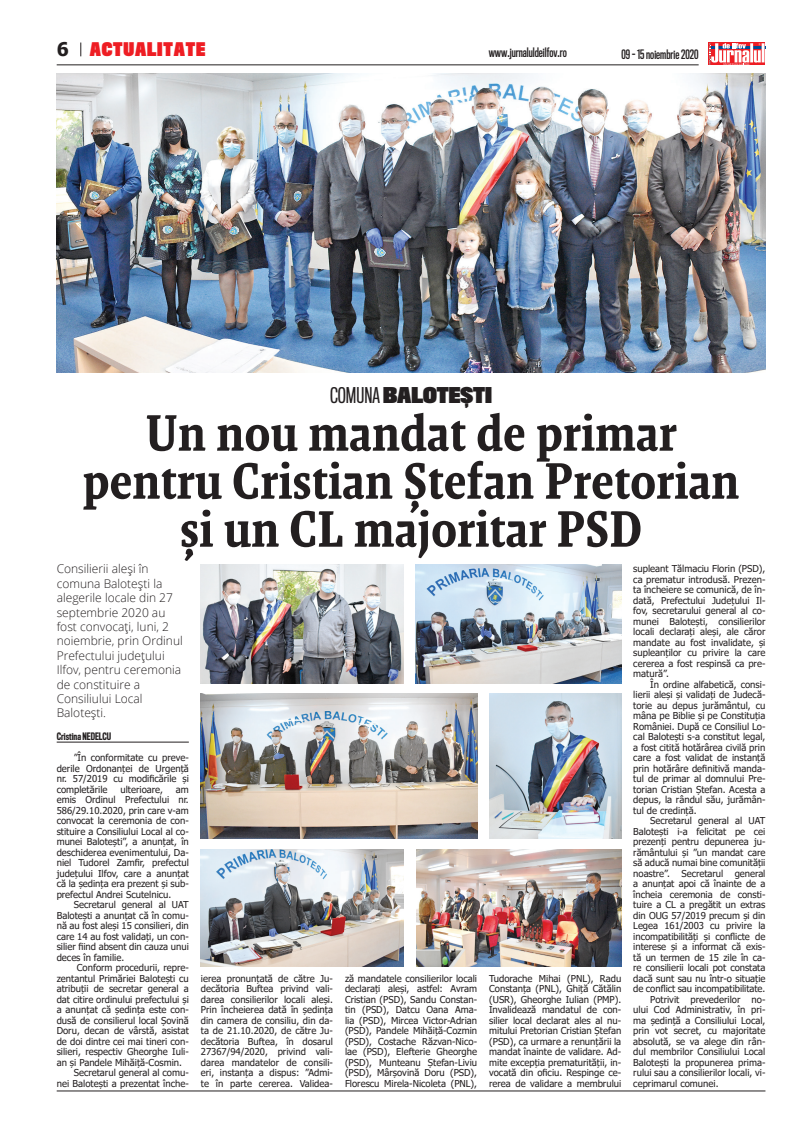
<style>
.page{position:relative;width:808px;height:1134px;background:#fff}
.page>*{position:absolute;margin:0;border:0;box-sizing:border-box;transform-origin:0 0}
.TITLU_6_2_Malaga_OK{font:500 52px/48px "Malaga Narrow OT";color:#231f20;text-align:center;scale:1.1 1}
.SUPRA{font:900 20px "Titling Gothic FB Comp";color:#231f20;scale:1.1 1}
.t1{font:700 18.8px "Tahoma";color:#231f20}
.t2{font:900 17.3px "Titling Gothic FB Comp";letter-spacing:.05em;color:#ee1d23}
.INTRO{font:300 12px/14.4px "Open Sans";color:#231f20}
.t3{font:600 12px "Titling Gothic FB Comp";color:#231f20}
.BODY_TXT{font:9.5px/10.5px "Tahoma";color:#231f20;text-align:justify}
.Semantura_ok{font:500 9.5px "Titling Gothic FB Comp";color:#231f20}
.s1{font-weight:400}
</style>
<div class="page">
<div style="left:708px;top:43px;width:57px;height:22px;background:#ee1d23"></div>
<svg style="left:709px;top:43px;width:56px;height:22px"></svg>
<hr style="left:57px;top:64px;width:642px;height:1px;background:#231f20">
<hr style="left:57px;top:1090px;width:708px;height:1px;background:#231f20">
<svg style="left:80px;top:43px;width:1px;height:13px"></svg>
<hr style="left:57px;top:742px;width:132px;height:1px;background:#231f20">
<img style="left:57px;top:74px;width:708px;height:299px">
<img style="left:201px;top:693px;width:276px;height:145px">
<img style="left:417px;top:849px;width:204px;height:117px">
<img style="left:201px;top:849px;width:203px;height:117px">
<img style="left:489px;top:693px;width:132px;height:145px">
<img style="left:201px;top:564px;width:203px;height:120px">
<img style="left:415px;top:564px;width:206px;height:120px">
<p class="t1" style="left:57px;top:36px;width:14px">6</p>
<p class="t2" style="left:90px;top:38px;width:117px">ACTUALITATE</p>
<p class="t3" style="left:489px;top:46px;width:80px">www.jurnaluldeilfov.ro</p>
<p class="t3" style="left:621px;top:47px;width:79px">09 - 15 noiembrie 2020</p>
<p class="SUPRA" style="left:330px;top:382px;width:149px"><span class="s1">COMUNA</span> BALOTEȘTI</p>
<p class="TITLU_6_2_Malaga_OK" style="left:83px;top:410px;width:598px">Un nou mandat de primar pentru Cristian Ștefan Pretorian și un CL majoritar PSD</p>
<p class="INTRO" style="left:57px;top:561px;width:128px">Consilierii aleși în comuna Balotești la alegerile locale din 27 septembrie 2020 au fost convocați, luni, 2 noiembrie, prin Ordinul<br>Prefectului județului<br>Ilfov, pentru ceremonia de constituire a<br>Consiliului Local<br>Balotești.</p>
<p class="Semantura_ok" style="left:57px;top:731px;width:56px">Cristina NEDELCU</p>
<p class="BODY_TXT" style="left:57px;top:753px;width:134px;text-indent:17px">”În conformitate cu preve&shy;derile Ordonanței de Urgență nr. 57/2019 cu modificările și completările</p>
<p class="BODY_TXT" style="left:120px;top:785px;width:44px">ulterioare,</p>
<p class="BODY_TXT" style="left:57px;top:785px;width:134px;text-indent:119px">am emis Ordinul Prefectului nr.<br>586/29.10.2020, prin care v-am convocat la ceremonia de con&shy;stituire a Consiliului Local al co&shy;munei Balotești”, a anunțat, în deschiderea evenimentului, Da&shy;niel Tudorel Zamfir, prefectul județului Ilfov, care a anunțat că la ședința era prezent și sub&shy;prefectul Andrei Scutelnicu.</p>
<p class="BODY_TXT" style="left:57px;top:900px;width:134px;text-indent:17px">Secretarul general al UAT Balotești a anunțat că în comu&shy;nă au fost aleși 15 consilieri, din care 14 au fost validați, un con&shy;silier fiind absent din cauza unui deces în familie.</p>
<p class="BODY_TXT" style="left:57px;top:963px;width:134px;text-indent:20px">Conform procedurii, repre&shy;zentantul Primăriei Balotești cu atribuții de secretar general a dat citire ordinului prefectului și a anunțat că ședința este con&shy;dusă de consilierul local Șovină Doru, decan de vârstă, asistat de doi dintre cei mai tineri con&shy;silieri, respectiv Gheorghe Iuli&shy;an și Pandele Mihăiță-Cosmin.</p>
<p class="BODY_TXT" style="left:57px;top:1068px;width:134px;text-align:right">Secretarul general al comu-<br>nei Balotești a prezentat înche-</p>
<p class="BODY_TXT" style="left:201px;top:974px;width:134px">ierea pronunțată de către Ju&shy;decătoria Buftea privind vali&shy;darea consilierilor locali aleși.<br>Prin încheierea dată în ședința din camera de consiliu, din da&shy;ta de 21.10.2020, de către Ju&shy;decătoria Buftea, în dosarul 27367/94/2020, privind vali&shy;darea mandatelor de consili&shy;eri, instanța a dispus: ”Admi&shy;te în parte cererea. Validea-</p>
<p class="BODY_TXT" style="left:345px;top:974px;width:134px">ză mandatele consilierilor locali declarați aleși, astfel: Avram Cristian (PSD), Sandu Constan&shy;tin (PSD), Datcu Oana Ama&shy;lia (PSD), Mircea Victor-Adrian (PSD), Pandele Mihăiță-Cozmin (PSD), Costache Răzvan-Nico&shy;lae (PSD), Elefterie Gheorghe (PSD), Munteanu Ştefan-Liviu (PSD), Mârșovină Doru (PSD), Florescu Mirela-Nicoleta (PNL),</p>
<p class="BODY_TXT" style="left:489px;top:974px;width:134px">Tudorache Mihai (PNL), Radu Constanța (PNL), Ghiță Cătălin (USR), Gheorghe Iulian (PMP).<br>Invalidează mandatul de con&shy;silier local declarat ales al nu&shy;mitului Pretorian Cristian Ştefan (PSD), ca urmare a renunțării la mandat înainte de validare. Ad&shy;mite excepția prematurității, in&shy;vocată din oficiu. Respinge ce&shy;rerea de validare a membrului</p>
<p class="BODY_TXT" style="left:633px;top:564px;width:134px">supleant Tălmaciu Florin (PSD), ca prematur introdusă. Prezen&shy;ta încheiere se comunică, de în&shy;dată, Prefectului Județului Il&shy;fov, secretarului general al co&shy;munei Baloteşti, consilierilor locali declarați aleși, ale căror mandate au fost invalidate, și supleanților cu privire la care cererea a fost respinsă ca pre&shy;matură”.</p>
<p class="BODY_TXT" style="left:633px;top:680px;width:134px;text-indent:17px">În ordine alfabetică, consi&shy;lierii aleși și validați de Judecă&shy;torie au depus jurământul, cu mâna pe Biblie și pe Constituția României. După ce Consiliul Lo&shy;cal Balotești s-a constitut legal, a fost citită hotărârea civilă prin care a fost validat de instanță prin hotărâre definitivă manda&shy;tul de primar al domnului Pre&shy;torian Cristian Ştefan. Acesta a depus, la rândul său, jurămân&shy;tul de credință.</p>
<p class="BODY_TXT" style="left:633px;top:816px;width:134px;text-indent:17px">Secretarul general al UAT Balotești i-a felicitat pe cei prezenți pentru depunerea ju&shy;rământului și ”un mandat care să aducă numai bine comunității noastre”. Secretarul general a anunțat apoi că înainte de a încheia ceremonia de consti&shy;tuire a CL a pregătit un extras din OUG 57/2019 precum și din Legea 161/2003 cu privire la incompatibilități și conflicte de interese și a informat că exis&shy;tă un termen de 15 zile în ca&shy;re consilierii locali pot constata dacă sunt sau nu într-o situație de conflict sau incompatibilitate.</p>
<p class="BODY_TXT" style="left:633px;top:995px;width:134px;text-indent:17px">Potrivit prevederilor no&shy;ului Cod Administrativ, în pri&shy;ma ședință a Consiliului Local, prin vot secret, cu majoritate absolută, se va alege din rân&shy;dul membrilor Consiliului Local Balotești la propunerea prima&shy;rului sau a consilierilor locali, vi&shy;ceprimarul comunei.</p>
</div>
